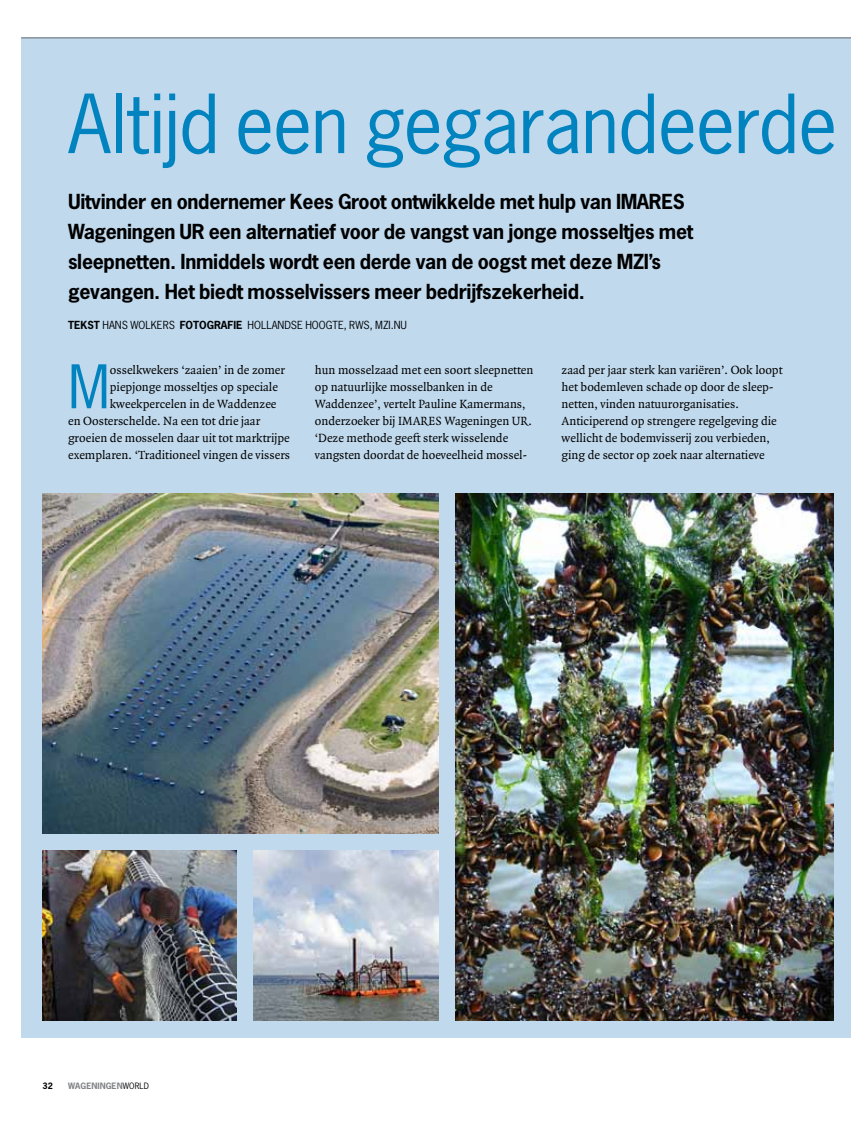
<style>
.page{position:relative;width:851px;height:1127px;background:#fff}
.page>*{position:absolute;margin:0;border:0;box-sizing:border-box;transform-origin:0 0}
.t1{font:76.5px "News Gothic Std";letter-spacing:-.01em;color:#0083bf}
.t2{font:56.4px "News Gothic Std";color:#0083bf}
.t3{font:700 19.5px/30px "News Gothic Std";letter-spacing:-.015em;color:#000}
.t4{font:12.75px/17px "Quadraat OT";color:#000}
.t5{font:10.5px "News Gothic Std";color:#000}
.t6{font:700 8.25px "News Gothic Std";letter-spacing:.01em;color:#808285}
.t7{font:700 8.25px "News Gothic Std";color:#000}
.s1{font-weight:700}
.s2{font-weight:400;color:#000}
</style>
<div class="page">
<div style="left:21px;top:38px;width:829px;height:999px;background:#c0d9ed"></div>
<svg style="left:21px;top:37px;width:829px;height:2px;background:#95a3ae"></svg>
<img style="left:455px;top:493px;width:378px;height:527px">
<img style="left:43px;top:493px;width:395px;height:340px">
<img style="left:43px;top:850px;width:193px;height:170px">
<img style="left:253px;top:850px;width:185px;height:170px">
<h1 class="t1" style="left:68px;top:75px;width:770px">ALTIJD EEN GEGARANDEERDE</h1>
<p class="t3" style="left:68px;top:186px;width:626px">Uitvinder en ondernemer Kees Groot ontwikkelde met hulp van IMARES Wageningen UR een alternatief voor de vangst van jonge mosseltjes met sleepnetten. Inmiddels wordt een derde van de oogst met deze MZI’s gevangen. Het biedt mosselvissers meer bedrijfszekerheid.</p>
<p class="t5" style="left:68px;top:318px;width:289px"><span class="s1">Tekst</span> HANS WOLKERS <span class="s1">fotografie</span> HOLLAN DSE HOOGTE, RWS</p>
<p class="t5" style="left:370px;top:318px;width:39px">, MZI.NU</p>
<h2 class="t2" style="left:68px;top:351px;width:43px">M</h2>
<p class="t4" style="left:110px;top:362px;width:177px">osselkwekers ‘zaaien’ in de zomer</p>
<p class="t4" style="left:110px;top:379px;width:170px">piepjonge mosseltjes op speciale</p>
<p class="t4" style="left:110px;top:396px;width:168px">kweekpercelen in de Waddenzee</p>
<p class="t4" style="left:68px;top:413px;width:194px">en Oosterschelde. Na een tot drie jaar</p>
<p class="t4" style="left:68px;top:430px;width:223px">groeien de mosselen daar uit tot marktrijpe</p>
<p class="t4" style="left:68px;top:447px;width:223px">exemplaren. ‘Traditioneel vingen de vissers</p>
<p class="t4" style="left:315px;top:362px;width:220px">hun mosselzaad met een soort sleepnetten op natuurlijke mosselbanken in de Waddenzee’, vertelt Pauline Kamermans, onderzoeker bij IMARES Wageningen UR. ‘Deze methode geeft sterk wisselende vangsten doordat de hoeveelheid mossel-</p>
<p class="t4" style="left:561px;top:362px;width:223px">zaad per jaar sterk kan variëren’. Ook loopt het bodemleven schade op door de sleep&shy;netten, vinden natuurorganisaties.<br>Anticiperend op strengere regelgeving die wellicht de bodemvisserij zou verbieden, ging de sector op zoek naar alternatieve</p>
<p class="t7" style="left:43px;top:1080px;width:12px">32</p>
<p class="t6" style="left:68px;top:1080px;width:82px">Wageningen<span class="s2">WORLD</span></p>
</div>
